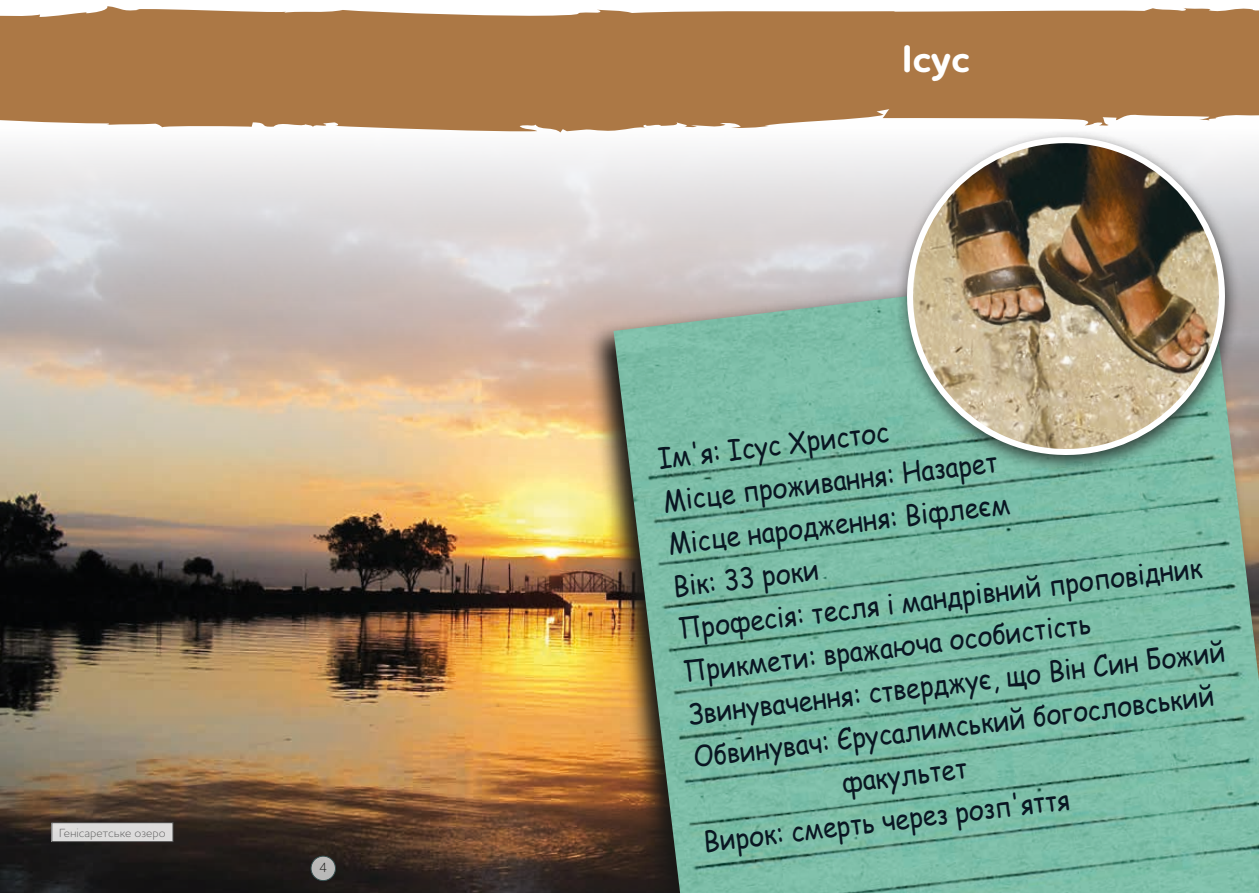
<style>
.page{position:relative;width:1259px;height:893px;background:#fff}
.page>*{position:absolute;margin:0;border:0;box-sizing:border-box;transform-origin:0 0}
.t1{font:700 39px "Houschka Rounded";color:#fff}
.t2{font:28.5px "Comic Sans MS";color:#141f35;scale:.89 1}
.t3{font:300 13.5px "Houschka Rounded";color:#181816}
.t4{font:300 12px "Houschka Rounded";color:#575757}
</style>
<div class="page">
<img style="left:0;top:132px;width:1259px;height:761px">
<img style="left:585px;top:253px;width:674px;height:640px">
<img style="left:613px;top:260px;width:646px;height:633px">
<div style="left:895px;top:129px;width:346px;height:345px;background:#181816;opacity:.75"></div>
<img style="left:897px;top:132px;width:337px;height:326px">
<svg style="left:0;top:6px;width:1259px;height:126px;background:#b5875a"></svg>
<div style="left:52px;top:823px;width:121px;height:19px;background:#dddcdc"></div>
<div style="left:51px;top:822px;width:122px;height:20px;border:1px solid #575757"></div>
<svg style="left:311px;top:856px;width:24px;height:25px"></svg>
<div style="left:311px;top:856px;width:25px;height:25px;border:1px solid #365050;border-radius:50%"></div>
<p class="t4" style="left:59px;top:825px;width:108px">Генісаретське озеро</p>
<p class="t3" style="left:319px;top:859px;width:10px">4</p>
<h1 class="t1" style="left:901px;top:34px;width:70px">Ісус</h1>
<p class="t2" style="left:656px;top:438px;width:262px;rotate:-7deg">Ім'я: Ісус Христос</p>
<p class="t2" style="left:661px;top:481px;width:379px;rotate:-7deg">Місце проживання: Назарет</p>
<p class="t2" style="left:666px;top:524px;width:388px;rotate:-7deg">Місце народження: Віфлеєм</p>
<p class="t2" style="left:671px;top:566px;width:166px;rotate:-7deg">Вік: 33 роки</p>
<p class="t2" style="left:676px;top:609px;width:594px;rotate:-7deg">Професія: тесля і мандрівний проповідник</p>
<p class="t2" style="left:681px;top:652px;width:462px;rotate:-7deg">Прикмети: вражаюча особистість</p>
<p class="t2" style="left:686px;top:694px;width:609px;rotate:-7deg">Звинувачення: стверджує, що Він Син Божий</p>
<p class="t2" style="left:691px;top:737px;width:591px;rotate:-7deg">Обвинувач: Єрусалимський богословський</p>
<p class="t2" style="left:839px;top:762px;width:143px;rotate:-7deg">факультет</p>
<p class="t2" style="left:701px;top:822px;width:416px;rotate:-7deg">Вирок: смерть через розп'яття</p>
</div>
